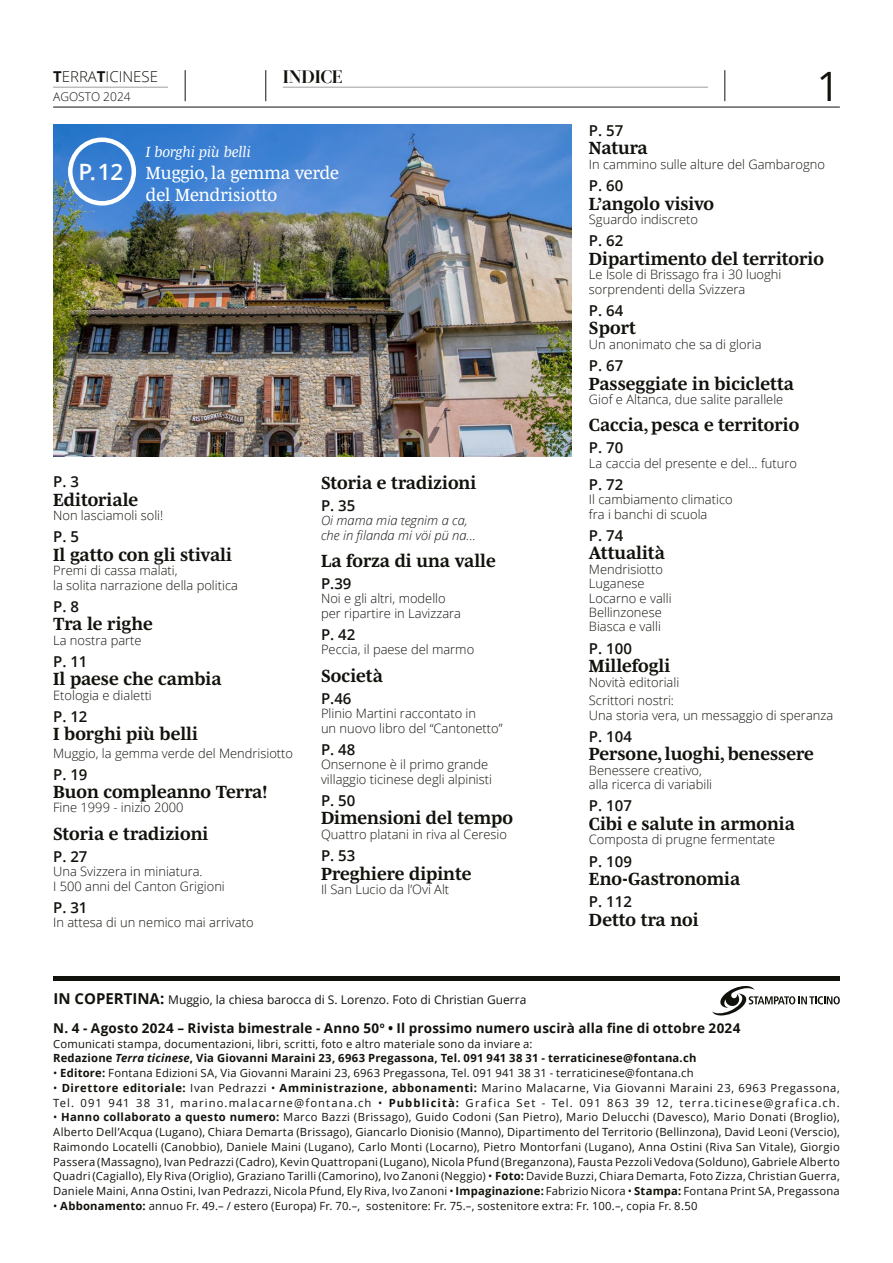
<style>
.page{position:relative;width:893px;height:1263px;background:#fff}
.page>*{position:absolute;margin:0;border:0;box-sizing:border-box;transform-origin:0 0}
.t1{font:40.5px "Open Sans";color:#12120d}
.t2{font:600 22.5px "Open Sans";color:#fff}
.t3{font:700 18px "Mencken Std Text";color:#12120d}
.t4{font:18px/22.4px "Mencken Std Text";color:#fff}
.t5{font:700 18px "Acta Display W04";letter-spacing:-.01em;color:#12120d}
.t6{font:600 15px "Open Sans";color:#12120d}
.t7{font:italic 15px "Mencken Std Text";color:#fff}
.t8{font:300 15px "Open Sans";color:#12120d}
.t9{font:700 13.5px "Open Sans";letter-spacing:.01em;color:#12120d}
.t10{font:300 12.9px/14.4px "Open Sans";color:#12120d}
.t11{font:italic 300 12.9px/14.4px "Open Sans";color:#12120d}
.t12{font:12px "Open Sans";color:#12120d}
.t13{font:300 12px "Open Sans";color:#12120d}
.t14{font:11.25px/14.7px "Open Sans";letter-spacing:.025em;color:#12120d;text-align:justify}
.t15{font:11.25px/14.7px "Open Sans";letter-spacing:.08em;color:#12120d}
.t16{font:700 11.25px/14.7px "Open Sans";letter-spacing:.015em;color:#12120d}
.s1{font-weight:700}
.s2{font-weight:700;font-size:15px}
.s3{font-weight:400}
.s4{font-style:italic}
</style>
<div class="page">
<hr style="left:53px;top:107px;width:787px;height:1px;background:#12120d">
<hr style="left:185px;top:70px;width:1px;height:31px;background:#12120d">
<hr style="left:265px;top:70px;width:1px;height:31px;background:#12120d">
<hr style="left:725px;top:70px;width:1px;height:31px;background:#12120d">
<hr style="left:53px;top:87px;width:115px;height:1px;background:#9d9e9e">
<hr style="left:283px;top:87px;width:425px;height:1px;background:#9d9e9e">
<img style="left:53px;top:124px;width:519px;height:333px">
<div style="left:68px;top:138px;width:68px;height:68px;border:4px solid #fff;border-radius:50%"></div>
<div style="left:53px;top:976px;width:787px;height:5px;background:#12120d"></div>
<svg style="left:712px;top:986px;width:128px;height:30px"></svg>
<h3 class="t8" style="left:53px;top:66px;width:106px"><span class="s1">T</span>ERRA<span class="s1">T</span>ICINESE</h3>
<h3 class="t5" style="left:283px;top:66px;width:61px">INDICE</h3>
<p class="t13" style="left:53px;top:89px;width:79px">AGOSTO 2024</p>
<h2 class="t2" style="left:79px;top:157px;width:46px">P.12</h2>
<h3 class="t7" style="left:146px;top:143px;width:107px">I borghi più belli</h3>
<h3 class="t4" style="left:146px;top:161px;width:195px">Muggio, la gemma verde del Mendrisiotto</h3>
<h3 class="t6" style="left:53px;top:471px;width:27px">P. 3</h3>
<h3 class="t3" style="left:53px;top:489px;width:87px">Editoriale</h3>
<p class="t10" style="left:53px;top:508px;width:112px">Non lasciamoli soli!</p>
<h3 class="t6" style="left:53px;top:526px;width:27px">P. 5</h3>
<h3 class="t3" style="left:53px;top:544px;width:180px">Il gatto con gli stivali</h3>
<p class="t10" style="left:53px;top:563px;width:186px">Premi di cassa malati,<br>la solita narrazione della politica</p>
<h3 class="t6" style="left:53px;top:596px;width:27px">P. 8</h3>
<h3 class="t3" style="left:53px;top:614px;width:101px">Tra le righe</h3>
<p class="t10" style="left:53px;top:632px;width:90px">La nostra parte</p>
<h3 class="t6" style="left:53px;top:651px;width:36px">P. 11</h3>
<h3 class="t3" style="left:53px;top:669px;width:170px">Il paese che cambia</h3>
<p class="t10" style="left:53px;top:688px;width:100px">Etologia e dialetti</p>
<h3 class="t6" style="left:53px;top:706px;width:36px">P. 12</h3>
<h3 class="t3" style="left:53px;top:723px;width:146px">I borghi più belli</h3>
<p class="t10" style="left:53px;top:746px;width:242px">Muggio, la gemma verde del Mendrisiotto</p>
<h3 class="t6" style="left:53px;top:764px;width:36px">P. 19</h3>
<h3 class="t3" style="left:53px;top:782px;width:216px">Buon compleanno Terra!</h3>
<p class="t10" style="left:53px;top:800px;width:132px">Fine 1999 - inizio 2000</p>
<h3 class="t3" style="left:53px;top:823px;width:157px">Storia e tradizioni</h3>
<h3 class="t6" style="left:53px;top:846px;width:36px">P. 27</h3>
<p class="t10" style="left:53px;top:864px;width:173px">Una Svizzera in miniatura.<br>I 500 anni del Canton Grigioni</p>
<h3 class="t6" style="left:53px;top:897px;width:36px">P. 31</h3>
<p class="t10" style="left:53px;top:915px;width:202px">In attesa di un nemico mai arrivato</p>
<h3 class="t3" style="left:321px;top:472px;width:157px">Storia e tradizioni</h3>
<h3 class="t6" style="left:321px;top:495px;width:36px">P. 35</h3>
<p class="t11" style="left:321px;top:513px;width:156px">Oi mama mia tegnim a ca, che in filanda mi vöi pü na...</p>
<h3 class="t3" style="left:321px;top:550px;width:176px">La forza di una valle</h3>
<h3 class="t6" style="left:321px;top:573px;width:32px">P.39</h3>
<p class="t10" style="left:321px;top:591px;width:142px">Noi e gli altri, modello per ripartire in Lavizzara</p>
<h3 class="t6" style="left:321px;top:624px;width:36px">P. 42</h3>
<p class="t10" style="left:321px;top:642px;width:155px">Peccia, il paese del marmo</p>
<h3 class="t3" style="left:321px;top:665px;width:63px">Società</h3>
<h3 class="t6" style="left:321px;top:688px;width:32px">P.46</h3>
<p class="t10" style="left:321px;top:706px;width:183px">Plinio Martini raccontato in<br>un nuovo libro del “Cantonetto”</p>
<h3 class="t6" style="left:321px;top:739px;width:36px">P. 48</h3>
<p class="t10" style="left:321px;top:757px;width:173px">Onsernone è il primo grande villaggio ticinese degli alpinisti</p>
<h3 class="t6" style="left:321px;top:790px;width:36px">P. 50</h3>
<h3 class="t3" style="left:321px;top:808px;width:194px">Dimensioni del tempo</h3>
<p class="t10" style="left:321px;top:826px;width:188px">Quattro platani in riva al Ceresio</p>
<h3 class="t6" style="left:321px;top:845px;width:36px">P. 53</h3>
<h3 class="t3" style="left:321px;top:863px;width:152px">Preghiere dipinte</h3>
<p class="t10" style="left:321px;top:882px;width:130px">Il San Lucio da l’Ovi Alt</p>
<p class="t12" style="left:54px;top:992px;width:474px"><span class="s2">IN COPERTINA:</span> Muggio, la chiesa barocca di S. Lorenzo. Foto di Christian Guerra</p>
<h1 class="t1" style="left:817px;top:59px;width:25px">1</h1>
<h3 class="t6" style="left:589px;top:120px;width:36px">P. 57</h3>
<h3 class="t3" style="left:589px;top:138px;width:60px">Natura</h3>
<p class="t10" style="left:589px;top:156px;width:238px">In cammino sulle alture del Gambarogno</p>
<h3 class="t6" style="left:589px;top:175px;width:36px">P. 60</h3>
<h3 class="t3" style="left:589px;top:193px;width:127px">L’angolo visivo</h3>
<p class="t10" style="left:589px;top:212px;width:111px">Sguardo indiscreto</p>
<h3 class="t6" style="left:589px;top:230px;width:36px">P. 62</h3>
<h3 class="t3" style="left:589px;top:248px;width:236px">Dipartimento del territorio</h3>
<p class="t10" style="left:589px;top:267px;width:194px">Le Isole di Brissago fra i 30 luoghi sorprendenti della Svizzera</p>
<h3 class="t6" style="left:589px;top:300px;width:36px">P. 64</h3>
<h3 class="t3" style="left:589px;top:318px;width:49px">Sport</h3>
<p class="t10" style="left:589px;top:336px;width:174px">Un anonimato che sa di gloria</p>
<h3 class="t6" style="left:589px;top:355px;width:36px">P. 67</h3>
<h3 class="t3" style="left:589px;top:373px;width:207px">Passeggiate in bicicletta</h3>
<p class="t10" style="left:589px;top:392px;width:196px">Giof e Altanca, due salite parallele</p>
<h3 class="t3" style="left:589px;top:414px;width:212px">Caccia, pesca e territorio</h3>
<h3 class="t6" style="left:589px;top:437px;width:36px">P. 70</h3>
<p class="t10" style="left:589px;top:455px;width:210px">La caccia del presente e del... futuro</p>
<h3 class="t6" style="left:589px;top:474px;width:36px">P. 72</h3>
<p class="t10" style="left:589px;top:492px;width:145px">Il cambiamento climatico fra i banchi di scuola</p>
<h3 class="t6" style="left:589px;top:525px;width:36px">P. 74</h3>
<h3 class="t3" style="left:589px;top:543px;width:78px">Attualità</h3>
<p class="t10" style="left:589px;top:561px;width:84px">Mendrisiotto<br>Luganese<br>Locarno e valli<br>Bellinzonese<br>Biasca e valli</p>
<h3 class="t6" style="left:589px;top:638px;width:44px">P. 100</h3>
<h3 class="t3" style="left:589px;top:656px;width:83px">Millefogli</h3>
<p class="t10" style="left:589px;top:672px;width:92px;line-height:18.6px">Novità editoriali<br>Scrittori nostri:</p>
<p class="t10" style="left:589px;top:707px;width:246px">Una storia vera, un messaggio di speranza</p>
<h3 class="t6" style="left:589px;top:726px;width:44px">P. 104</h3>
<h3 class="t3" style="left:589px;top:744px;width:226px">Persone, luoghi, benessere</h3>
<p class="t10" style="left:589px;top:763px;width:125px">Benessere creativo, alla ricerca di variabili</p>
<h3 class="t6" style="left:589px;top:796px;width:44px">P. 107</h3>
<h3 class="t3" style="left:589px;top:813px;width:208px">Cibi e salute in armonia</h3>
<p class="t10" style="left:589px;top:832px;width:188px">Composta di prugne fermentate</p>
<h3 class="t6" style="left:589px;top:851px;width:44px">P. 109</h3>
<h3 class="t3" style="left:589px;top:869px;width:153px">Eno-Gastronomia</h3>
<h3 class="t6" style="left:589px;top:892px;width:44px">P. 112</h3>
<h3 class="t3" style="left:589px;top:909px;width:111px">Detto tra noi</h3>
<p class="t9" style="left:53px;top:1018px;width:689px">N. 4 - Agosto 2024 – Rivista bimestrale - Anno 50<sup>o</sup> • Il prossimo numero uscirà alla fine di ottobre 2024</p>
<p class="t16" style="left:53px;top:1036px;width:645px"><span class="s3">Comunicati stampa, documentazioni, libri, scritti, foto e altro materiale sono da inviare a:<br></span>Redazione <span class="s4">Terra ticinese</span>, Via Giovanni Maraini 23, 6963 Pregassona, Tel. 091 941 38 31 - terraticinese@fontana.ch</p>
<p class="t14" style="left:53px;top:1065px;width:642px">• <span class="s1">Editore:</span> Fontana Edizioni SA, Via Giovanni Maraini 23, 6963 Pregassona, Tel. 091 941 38 31 - terraticinese@fontana.ch</p>
<p class="t15" style="left:53px;top:1080px;width:788px">• <span class="s1">Direttore editoriale:</span> Ivan Pedrazzi • <span class="s1">Amministrazione, abbonamenti:</span> Marino Malacarne, Via Giovanni Maraini 23, 6963 Pregassona,<br>Tel. 091 941 38 31, marino.malacarne@fontana.ch • <span class="s1">Pubblicità:</span> Grafica Set - Tel. 091 863 39 12, terra.ticinese@grafica.ch.</p>
<p class="t14" style="left:53px;top:1110px;width:788px">• <span class="s1">Hanno collaborato a questo numero:</span> Marco Bazzi (Brissago), Guido Codoni (San Pietro), Mario Delucchi (Davesco), Mario Donati (Broglio), Alberto Dell’Acqua (Lugano), Chiara Demarta (Brissago), Giancarlo Dionisio (Manno), Dipartimento del Territorio (Bellinzona), David Leoni (Verscio), Raimondo Locatelli (Canobbio), Daniele Maini (Lugano), Carlo Monti (Locarno), Pietro Montorfani (Lugano), Anna Ostini (Riva San Vitale), Giorgio Passera (Massagno), Ivan Pedrazzi (Cadro), Kevin Quattropani (Lugano), Nicola Pfund (Breganzona), Fausta Pezzoli Vedova (Solduno), Gabriele Alberto Quadri (Cagiallo), Ely Riva (Origlio), Graziano Tarilli (Camorino), Ivo Zanoni (Neggio) • <span class="s1">Foto:</span> Davide Buzzi, Chiara Demarta, Foto Zizza, Christian Guerra, Daniele Maini, Anna Ostini, Ivan Pedrazzi, Nicola Pfund, Ely Riva, Ivo Zanoni • <span class="s1">Impaginazione:</span> Fabrizio Nicora • <span class="s1">Stampa:</span> Fontana Print SA, Pregassona</p>
<p class="t14" style="left:53px;top:1198px;width:646px">• <span class="s1">Abbonamento:</span> annuo Fr. 49.– / estero (Europa) Fr. 70.–, sostenitore: Fr. 75.–, sostenitore extra: Fr. 100.–, copia Fr. 8.50</p>
</div>
